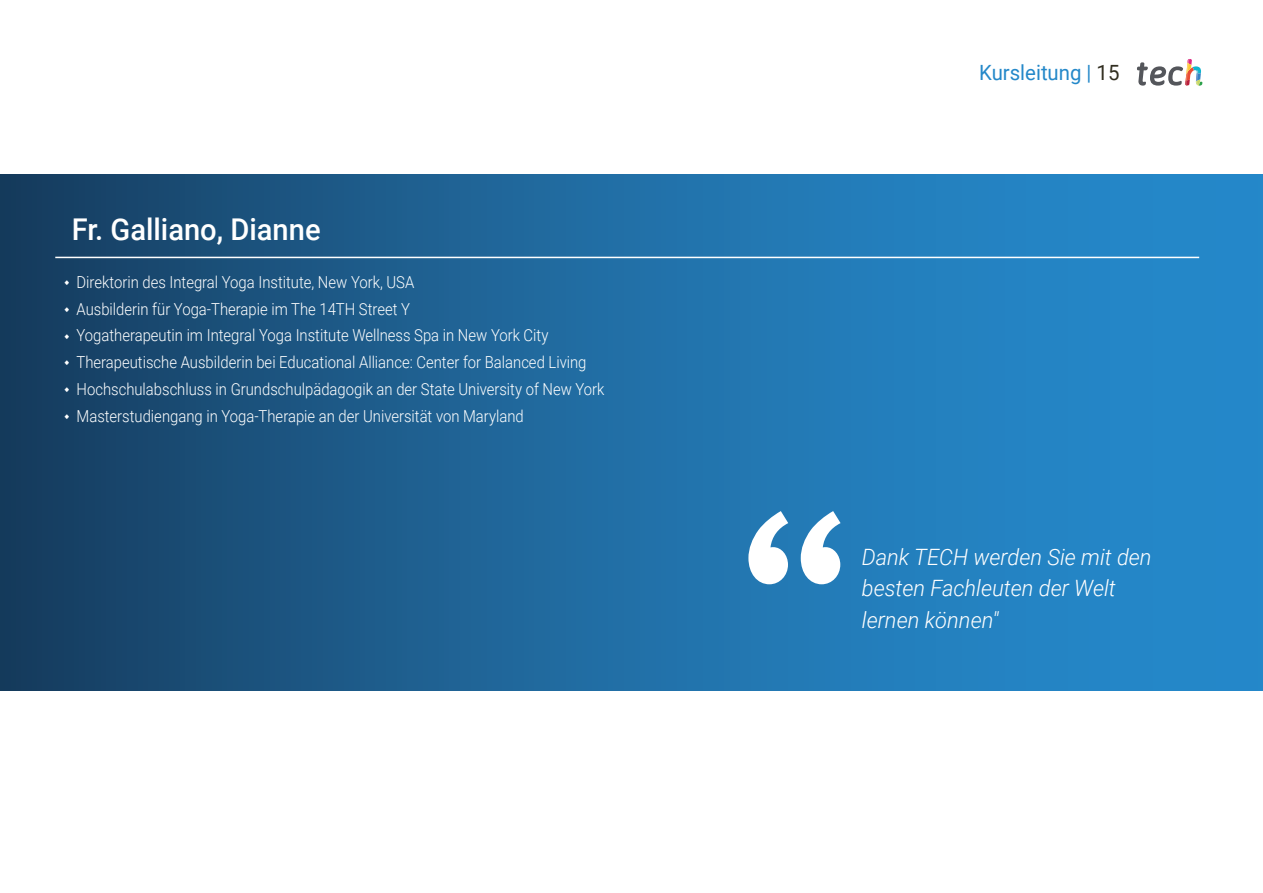
<style>
.page{position:relative;width:1263px;height:893px;background:#fff}
.page>*{position:absolute;margin:0;border:0;box-sizing:border-box;transform-origin:0 0}
.t1{font:500 30px "Roboto";color:#fff}
.t2{font:italic 300 22.5px/31.5px "Roboto";color:#fff}
.t3{font:21px "Roboto";color:#2488c9}
.t4{font:300 16.5px/26.7px "Roboto";color:#fff;scale:.9 1}
.s1{color:#312e20}
</style>
<div class="page">
<svg style="left:1137px;top:59px;width:65px;height:27px"></svg>
<div style="left:0;top:175px;width:1263px;height:516px;background:linear-gradient(to right,#184267,#2793d9)"></div>
<svg style="left:748px;top:511px;width:92px;height:73px"></svg>
<hr style="left:55px;top:257px;width:1144px;height:1px;background:#fff">
<svg style="left:65px;top:280px;width:4px;height:5px"></svg>
<svg style="left:65px;top:307px;width:4px;height:5px"></svg>
<svg style="left:65px;top:334px;width:4px;height:5px"></svg>
<svg style="left:65px;top:360px;width:4px;height:5px"></svg>
<svg style="left:65px;top:387px;width:4px;height:5px"></svg>
<svg style="left:65px;top:414px;width:4px;height:5px"></svg>
<h1 class="t1" style="left:72px;top:209px;width:250px">Fr. Galliano, Dianne</h1>
<p class="t4" style="left:77px;top:268px;width:588px">Direktorin des Integral Yoga Institute, New York, USA<br>Ausbilderin für Yoga-Therapie im The 14TH Street Y<br>Yogatherapeutin im Integral Yoga Institute Wellness Spa in New York City Therapeutische Ausbilderin bei Educational Alliance: Center for Balanced Living Hochschulabschluss in Grundschulpädagogik an der State University of New York Masterstudiengang in Yoga-Therapie an der Universität von Maryland</p>
<p class="t3" style="left:979px;top:57px;width:142px">Kursleitung | <span class="s1">15</span></p>
<h2 class="t2" style="left:862px;top:540px;width:291px">Dank TECH werden Sie mit den besten Fachleuten der Welt lernen können"</h2>
</div>
